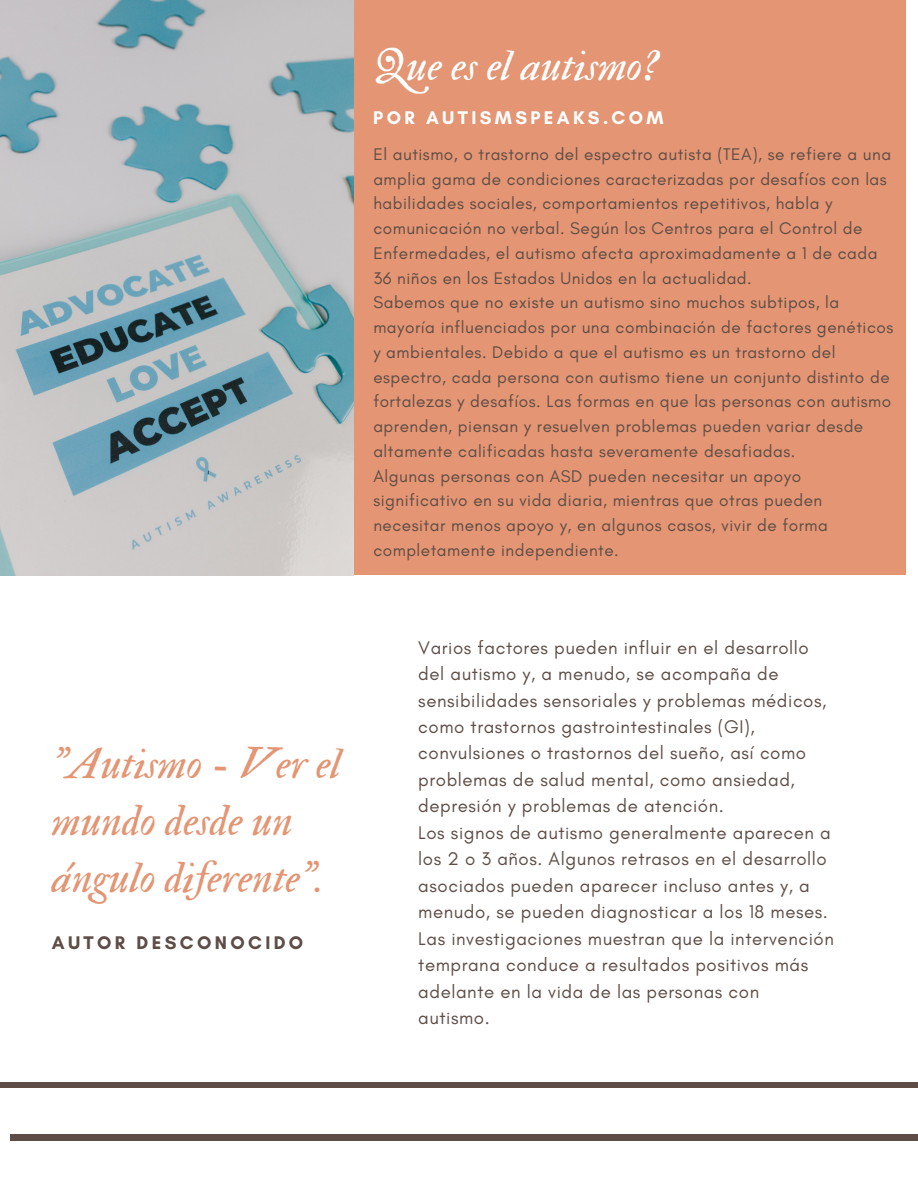
<style>
.page{position:relative;width:918px;height:1188px;background:#fff}
.page>*{position:absolute;margin:0;border:0;box-sizing:border-box;transform-origin:0 0}
.t1{font:43.65px/57.2px "IM FELL Double Pica Italic";color:#e49573}
.t2{font:43.65px "IM FELL Double Pica Italic";color:#fff}
.t3{font:18.6px/26.4px "Glacial Indifference";letter-spacing:.03em;color:#5d4d46}
.t4{font:700 18.6px "Glacial Indifference";letter-spacing:.18em;color:#fff}
.t5{font:700 18.6px "Glacial Indifference";letter-spacing:.18em;color:#5d4d46}
.t6{font:17.1px/24.8px "Glacial Indifference";letter-spacing:.03em;color:#5d4d46}
</style>
<div class="page">
<div style="left:0;top:1082px;width:918px;height:6px;background:#5d4d46"></div>
<div style="left:10px;top:1135px;width:908px;height:6px;background:#5d4d46"></div>
<div style="left:13px;top:0;width:892px;height:575px;background:#e49573"></div>
<img style="left:0;top:0;width:354px;height:575px">
<h1 class="t2" style="left:373px;top:39px;width:286px">Que es el autismo?</h1>
<p class="t4" style="left:373px;top:106px;width:292px">POR AUTISMSPEAKS.COM</p>
<p class="t6" style="left:373px;top:141px;width:521px">El autismo, o trastorno del espectro autista (TEA), se refiere a una amplia gama de condiciones caracterizadas por desafíos con las habilidades sociales, comportamientos repetitivos, habla y comunicación no verbal. Según los Centros para el Control de Enfermedades, el autismo afecta aproximadamente a 1 de cada 36 niños en los Estados Unidos en la actualidad.<br>Sabemos que no existe un autismo sino muchos subtipos, la mayoría influenciados por una combinación de factores genéticos y ambientales. Debido a que el autismo es un trastorno del espectro, cada persona con autismo tiene un conjunto distinto de fortalezas y desafíos. Las formas en que las personas con autismo aprenden, piensan y resuelven problemas pueden variar desde altamente calificadas hasta severamente desafiadas.<br>Algunas personas con ASD pueden necesitar un apoyo significativo en su vida diaria, mientras que otras pueden necesitar menos apoyo y, en algunos casos, vivir de forma completamente independiente.</p>
<h1 class="t1" style="left:52px;top:735px;width:291px">"Autismo - Ver el mundo desde un ángulo diferente".</h1>
<p class="t5" style="left:52px;top:931px;width:253px">AUTOR DESCONOCIDO</p>
<p class="t3" style="left:418px;top:634px;width:417px">Varios factores pueden influir en el desarrollo del autismo y, a menudo, se acompaña de sensibilidades sensoriales y problemas médicos, como trastornos gastrointestinales (GI), convulsiones o trastornos del sueño, así como problemas de salud mental, como ansiedad, depresión y problemas de atención.<br>Los signos de autismo generalmente aparecen a los 2 o 3 años. Algunos retrasos en el desarrollo asociados pueden aparecer incluso antes y, a menudo, se pueden diagnosticar a los 18 meses.<br>Las investigaciones muestran que la intervención temprana conduce a resultados positivos más adelante en la vida de las personas con autismo.</p>
</div>
